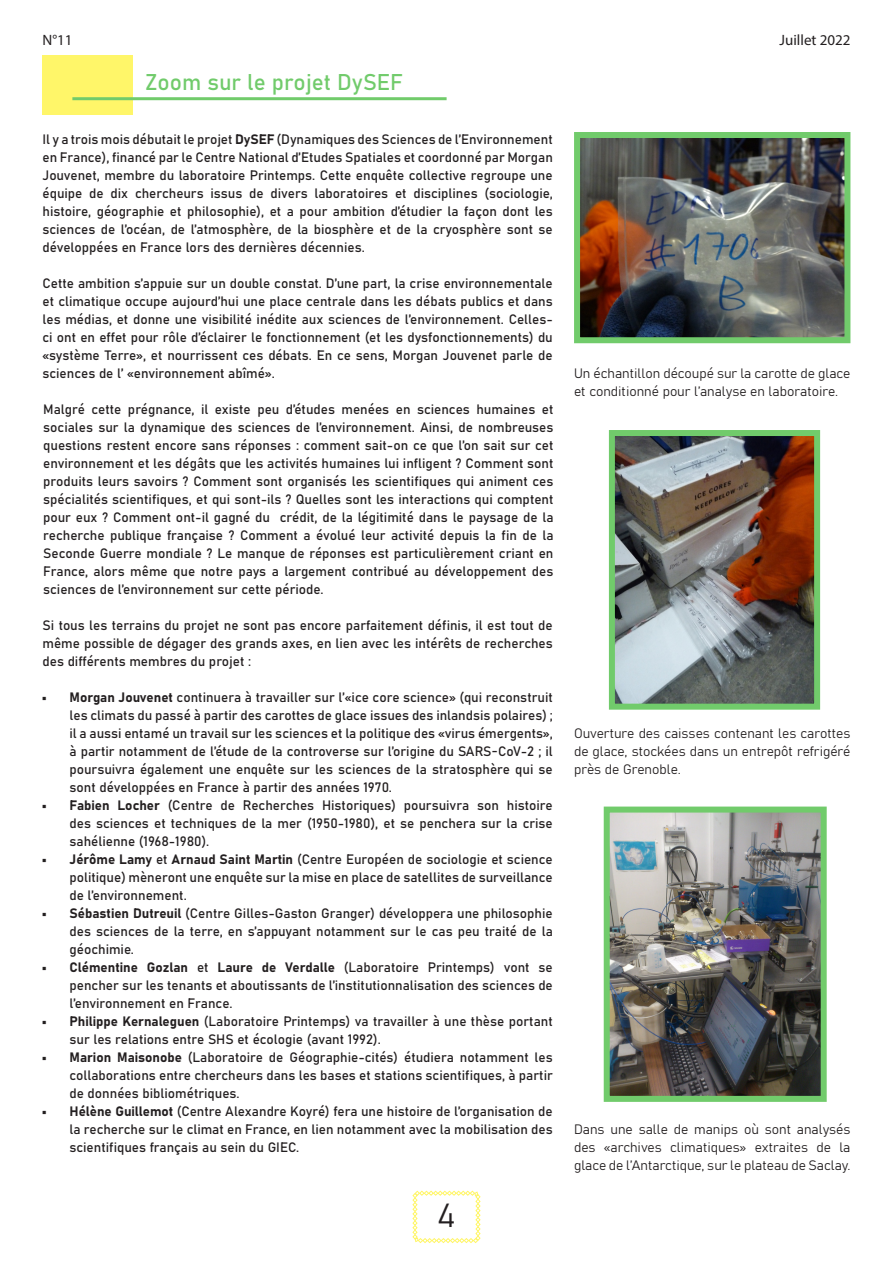
<style>
.page{position:relative;width:893px;height:1263px;background:#fff}
.page>*{position:absolute;margin:0;border:0;box-sizing:border-box;transform-origin:0 0}
.t1{font:33px "Bahnschrift";color:#231f20}
.Rubrique{font:22.5px "Bahnschrift";color:#71cb6b}
.t2{font:15px "Myriad Pro";color:#231f20}
.corps{font:13.5px/18px "Bahnschrift";color:#231f20;text-align:justify}
</style>
<div class="page">
<div style="left:42px;top:55px;width:90px;height:59px;background:#fff669"></div>
<hr style="left:72px;top:97px;width:375px;height:3px;background:#71cb6b">
<svg style="left:412px;top:1191px;width:68px;height:52px"></svg>
<img style="left:581px;top:139px;width:262px;height:197px">
<div style="left:574px;top:132px;width:276px;height:211px;border:6px solid #71cb6b"></div>
<img style="left:616px;top:437px;width:197px;height:266px">
<div style="left:609px;top:430px;width:211px;height:280px;border:6px solid #71cb6b"></div>
<img style="left:611px;top:813px;width:209px;height:282px">
<div style="left:604px;top:806px;width:223px;height:296px;border:6px solid #71cb6b"></div>
<p class="t2" style="left:42px;top:30px;width:32px">N°11</p>
<p class="t2" style="left:780px;top:30px;width:72px">Juillet 2022</p>
<p class="Rubrique" style="left:145px;top:65px;width:259px">Zoom sur le projet DySEF</p>
<p class="corps" style="left:43px;top:129px;width:512px">Il y a trois mois débutait le projet DySEF (Dynamiques des Sciences de l’Environnement en France), financé par le Centre National d’Etudes Spatiales et coordonné par Morgan Jouvenet, membre du laboratoire Printemps. Cette enquête collective regroupe une équipe de dix chercheurs issus de divers laboratoires et disciplines (sociologie, histoire, géographie et philosophie), et a pour ambition d’étudier la façon dont les sciences de l’océan, de l’atmosphère, de la biosphère et de la cryosphère sont se développées en France lors des dernières décennies.</p>
<p class="corps" style="left:43px;top:273px;width:512px">Cette ambition s’appuie sur un double constat. D’une part, la crise environnementale et climatique occupe aujourd’hui une place centrale dans les débats publics et dans les médias, et donne une visibilité inédite aux sciences de l’environnement. Celles&shy;ci ont en effet pour rôle d’éclairer le fonctionnement (et les dysfonctionnements) du «système Terre», et nourrissent ces débats. En ce sens, Morgan Jouvenet parle de sciences de l’ «environnement abîmé».</p>
<p class="corps" style="left:43px;top:399px;width:512px">Malgré cette prégnance, il existe peu d’études menées en sciences humaines et sociales sur la dynamique des sciences de l’environnement. Ainsi, de nombreuses questions restent encore sans réponses : comment sait-on ce que l’on sait sur cet environnement et les dégâts que les activités humaines lui infligent ? Comment sont produits leurs savoirs ? Comment sont organisés les scientifiques qui animent ces spécialités scientifiques, et qui sont-ils ? Quelles sont les interactions qui comptent pour eux ? Comment ont-il gagné du crédit, de la légitimité dans le paysage de la recherche publique française ? Comment a évolué leur activité depuis la fin de la Seconde Guerre mondiale ? Le manque de réponses est particulièrement criant en France, alors même que notre pays a largement contribué au développement des sciences de l’environnement sur cette période.</p>
<p class="corps" style="left:43px;top:615px;width:512px">Si tous les terrains du projet ne sont pas encore parfaitement définis, il est tout de même possible de dégager des grands axes, en lien avec les intérêts de recherches des différents membres du projet :</p>
<p class="corps" style="left:70px;top:687px;width:485px;text-indent:-27px">• Morgan Jouvenet continuera à travailler sur l’«ice core science» (qui reconstruit les climats du passé à partir des carottes de glace issues des inlandsis polaires) ; il a aussi entamé un travail sur les sciences et la politique des «virus émergents», à partir notamment de l’étude de la controverse sur l’origine du SARS-CoV-2 ; il poursuivra également une enquête sur les sciences de la stratosphère qui se sont développées en France à partir des années 1970.</p>
<p class="corps" style="left:70px;top:795px;width:485px;text-indent:-27px">• Fabien Locher (Centre de Recherches Historiques) poursuivra son histoire des sciences et techniques de la mer (1950-1980), et se penchera sur la crise sahélienne (1968-1980).</p>
<p class="corps" style="left:70px;top:849px;width:485px;text-indent:-27px">• Jérôme Lamy et Arnaud Saint Martin (Centre Européen de sociologie et science politique) mèneront une enquête sur la mise en place de satellites de surveillance de l’environnement.</p>
<p class="corps" style="left:70px;top:903px;width:485px;text-indent:-27px">• Sébastien Dutreuil (Centre Gilles-Gaston Granger) développera une philosophie des sciences de la terre, en s’appuyant notamment sur le cas peu traité de la géochimie.</p>
<p class="corps" style="left:70px;top:957px;width:485px;text-indent:-27px">• Clémentine Gozlan et Laure de Verdalle (Laboratoire Printemps) vont se pencher sur les tenants et aboutissants de l’institutionnalisation des sciences de l’environnement en France.</p>
<p class="corps" style="left:70px;top:1011px;width:485px;text-indent:-27px">• Philippe Kernaleguen (Laboratoire Printemps) va travailler à une thèse portant sur les relations entre SHS et écologie (avant 1992).</p>
<p class="corps" style="left:70px;top:1047px;width:485px;text-indent:-27px">• Marion Maisonobe (Laboratoire de Géographie-cités) étudiera notamment les collaborations entre chercheurs dans les bases et stations scientifiques, à partir de données bibliométriques.</p>
<p class="corps" style="left:70px;top:1101px;width:485px;text-indent:-27px">• Hélène Guillemot (Centre Alexandre Koyré) fera une histoire de l’organisation de la recherche sur le climat en France, en lien notamment avec la mobilisation des scientifiques français au sein du GIEC.</p>
<p class="t1" style="left:437px;top:1190px;width:20px">4</p>
<p class="corps" style="left:574px;top:363px;width:278px">Un échantillon découpé sur la carotte de glace et conditionné pour l’analyse en laboratoire.</p>
<p class="corps" style="left:574px;top:723px;width:278px">Ouverture des caisses contenant les carottes de glace, stockées dans un entrepôt refrigéré près de Grenoble.</p>
<p class="corps" style="left:574px;top:1119px;width:278px">Dans une salle de manips où sont analysés des «archives climatiques» extraites de la glace de l’Antarctique, sur le plateau de Saclay.</p>
</div>
